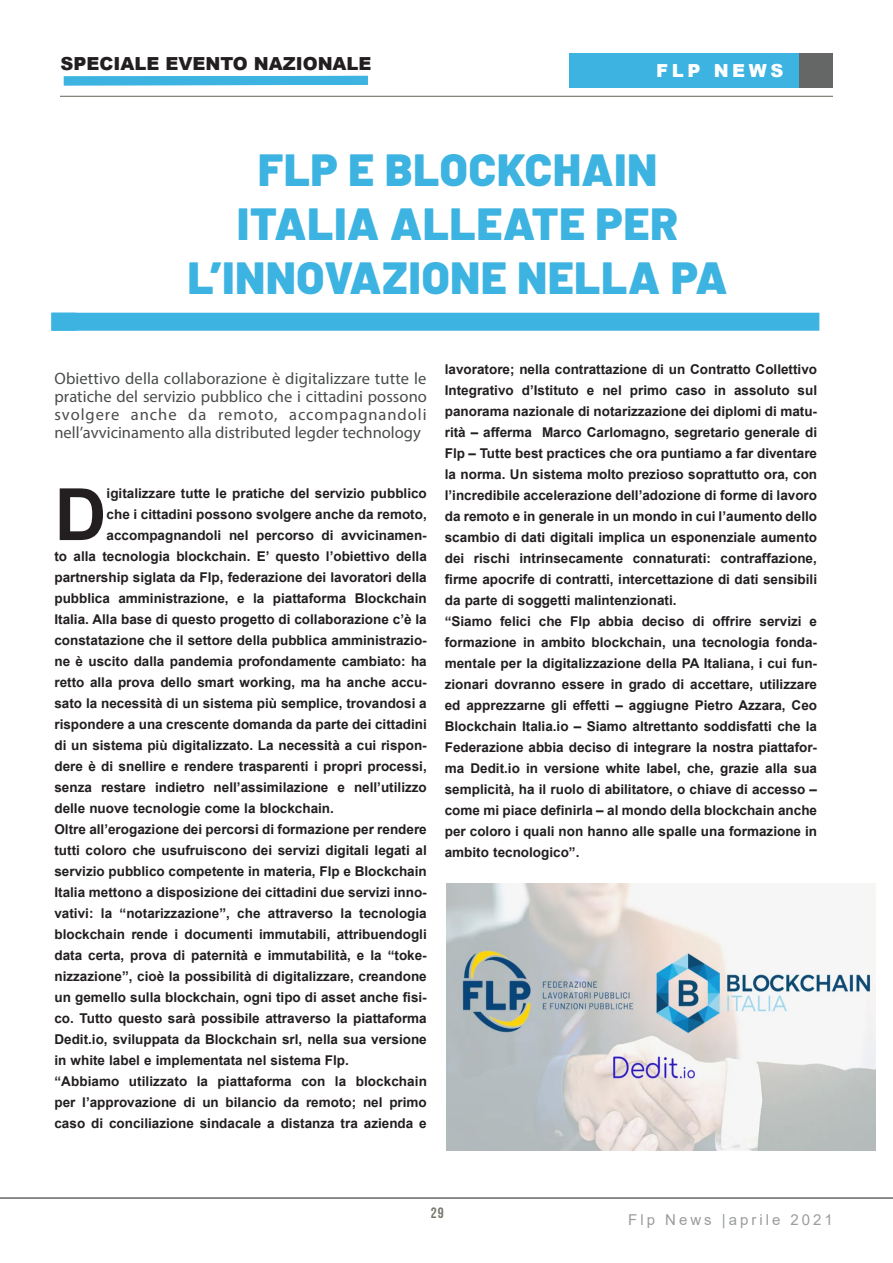
<style>
.page{position:relative;width:893px;height:1263px;background:#fff}
.page>*{position:absolute;margin:0;border:0;box-sizing:border-box;transform-origin:0 0}
.Body_paragraph{font:700 72.15px "Arial";color:#231f20}
.Heading_Master{font:900 45px/54px "Barlow";letter-spacing:.02em;color:#3cb3e0;text-align:center}
.t1{font:900 18px "Arial";color:#231f20}
.t2{font:900 18px "Arial";letter-spacing:.2em;color:#fff}
.Body{font:16.5px/18px "Myriad Pro";color:#4a4c4c;text-align:justify}
.t3{font:15px "Arial";letter-spacing:.2em;color:#9a9c9e}
.TOC_headings{font:15px "Bebas Neue";color:#73776c}
.Body_paragraph-2{font:700 13.5px/21px "Arial";color:#231f20;text-align:justify}
</style>
<div class="page">
<div style="left:798px;top:53px;width:35px;height:35px;background:#656666"></div>
<div style="left:569px;top:53px;width:229px;height:35px;background:#3cb3e0"></div>
<hr style="left:60px;top:96px;width:773px;height:1px;background:#73776c">
<div style="left:51px;top:313px;width:768px;height:18px;background:#3cb3e0"></div>
<img style="left:446px;top:884px;width:430px;height:267px">
<svg style="left:0;top:1197px;width:893px;height:2px"></svg>
<svg style="left:63px;top:75px;width:305px;height:11px"></svg>
<h3 class="t1" style="left:61px;top:51px;width:313px">SPECIALE EVENTO NAZIONALE</h3>
<h3 class="t2" style="left:656px;top:57px;width:129px">FLP NEWS</h3>
<p class="Heading_Master" style="left:188px;top:140px;width:541px">FLP E BLOCKCHAIN<br>ITALIA ALLEATE PER<br>L’INNOVAZIONE NELLA PA</p>
<p class="Body" style="left:54px;top:369px;width:374px">Obiettivo della collaborazione è digitalizzare tutte le pratiche del servizio pubblico che i cittadini possono svolgere anche da remoto, accompagnandoli nell’avvicinamento alla distributed legder technology</p>
<p class="Body_paragraph" style="left:54px;top:464px;width:54px">D</p>
<p class="Body_paragraph-2" style="left:107px;top:483px;width:322px">igitalizzare tutte le pratiche del servizio pubblico</p>
<p class="Body_paragraph-2" style="left:107px;top:504px;width:322px">che i cittadini possono svolgere anche da remoto,</p>
<p class="Body_paragraph-2" style="left:107px;top:525px;width:322px">accompagnandoli nel percorso di avvicinamen-</p>
<p class="Body_paragraph-2" style="left:54px;top:546px;width:374px">to alla tecnologia blockchain. E’ questo l’obiettivo della</p>
<p class="Body_paragraph-2" style="left:54px;top:567px;width:374px">partnership siglata da Flp, federazione dei lavoratori della</p>
<p class="Body_paragraph-2" style="left:54px;top:588px;width:374px">pubblica amministrazione, e la piattaforma Blockchain</p>
<p class="Body_paragraph-2" style="left:54px;top:609px;width:374px">Italia. Alla base di questo progetto di collaborazione c’è la</p>
<p class="Body_paragraph-2" style="left:54px;top:630px;width:374px">constatazione che il settore della pubblica amministrazio-</p>
<p class="Body_paragraph-2" style="left:54px;top:651px;width:374px">ne è uscito dalla pandemia profondamente cambiato: ha</p>
<p class="Body_paragraph-2" style="left:54px;top:672px;width:374px">retto alla prova dello smart working, ma ha anche accu-</p>
<p class="Body_paragraph-2" style="left:54px;top:693px;width:374px">sato la necessità di un sistema più semplice, trovandosi a</p>
<p class="Body_paragraph-2" style="left:54px;top:714px;width:374px">rispondere a una crescente domanda da parte dei cittadini</p>
<p class="Body_paragraph-2" style="left:54px;top:735px;width:374px">di un sistema più digitalizzato. La necessità a cui rispon-</p>
<p class="Body_paragraph-2" style="left:54px;top:756px;width:374px">dere è di snellire e rendere trasparenti i propri processi,</p>
<p class="Body_paragraph-2" style="left:54px;top:777px;width:374px">senza restare indietro nell’assimilazione e nell’utilizzo</p>
<p class="Body_paragraph-2" style="left:54px;top:798px;width:281px">delle nuove tecnologie come la blockchain.</p>
<p class="Body_paragraph-2" style="left:54px;top:819px;width:374px">Oltre all’erogazione dei percorsi di formazione per rendere tutti coloro che usufruiscono dei servizi digitali legati al servizio pubblico competente in materia, Flp e Blockchain Italia mettono a disposizione dei cittadini due servizi inno&shy;vativi: la “notarizzazione”, che attraverso la tecnologia blockchain rende i documenti immutabili, attribuendogli data certa, prova di paternità e immutabilità, e la “toke&shy;nizzazione”, cioè la possibilità di digitalizzare, creandone un gemello sulla blockchain, ogni tipo di asset anche fisi&shy;co. Tutto questo sarà possibile attraverso la piattaforma Dedit.io, sviluppata da Blockchain srl, nella sua versione in white label e implementata nel sistema Flp.</p>
<p class="Body_paragraph-2" style="left:54px;top:1071px;width:374px">“Abbiamo utilizzato la piattaforma con la blockchain per l’approvazione di un bilancio da remoto; nel primo caso di conciliazione sindacale a distanza tra azienda e</p>
<p class="Body_paragraph-2" style="left:445px;top:359px;width:374px">lavoratore; nella contrattazione di un Contratto Collettivo Integrativo d’Istituto e nel primo caso in assoluto sul panorama nazionale di notarizzazione dei diplomi di matu&shy;rità – afferma Marco Carlomagno, segretario generale di Flp – Tutte best practices che ora puntiamo a far diventare la norma. Un sistema molto prezioso soprattutto ora, con l’incredibile accelerazione dell’adozione di forme di lavoro da remoto e in generale in un mondo in cui l’aumento dello scambio di dati digitali implica un esponenziale aumento dei rischi intrinsecamente connaturati: contraffazione, firme apocrife di contratti, intercettazione di dati sensibili da parte di soggetti malintenzionati.</p>
<p class="Body_paragraph-2" style="left:445px;top:611px;width:374px">“Siamo felici che Flp abbia deciso di offrire servizi e formazione in ambito blockchain, una tecnologia fonda&shy;mentale per la digitalizzazione della PA Italiana, i cui fun&shy;zionari dovranno essere in grado di accettare, utilizzare ed apprezzarne gli effetti – aggiugne Pietro Azzara, Ceo Blockchain Italia.io – Siamo altrettanto soddisfatti che la Federazione abbia deciso di integrare la nostra piattafor&shy;ma Dedit.io in versione white label, che, grazie alla sua semplicità, ha il ruolo di abilitatore, o chiave di accesso – come mi piace definirla – al mondo della blockchain anche per coloro i quali non hanno alle spalle una formazione in ambito tecnologico”.</p>
<p class="TOC_headings" style="left:431px;top:1205px;width:14px">29</p>
<p class="t3" style="left:628px;top:1209px;width:206px">Flp News |aprile 2021</p>
</div>
